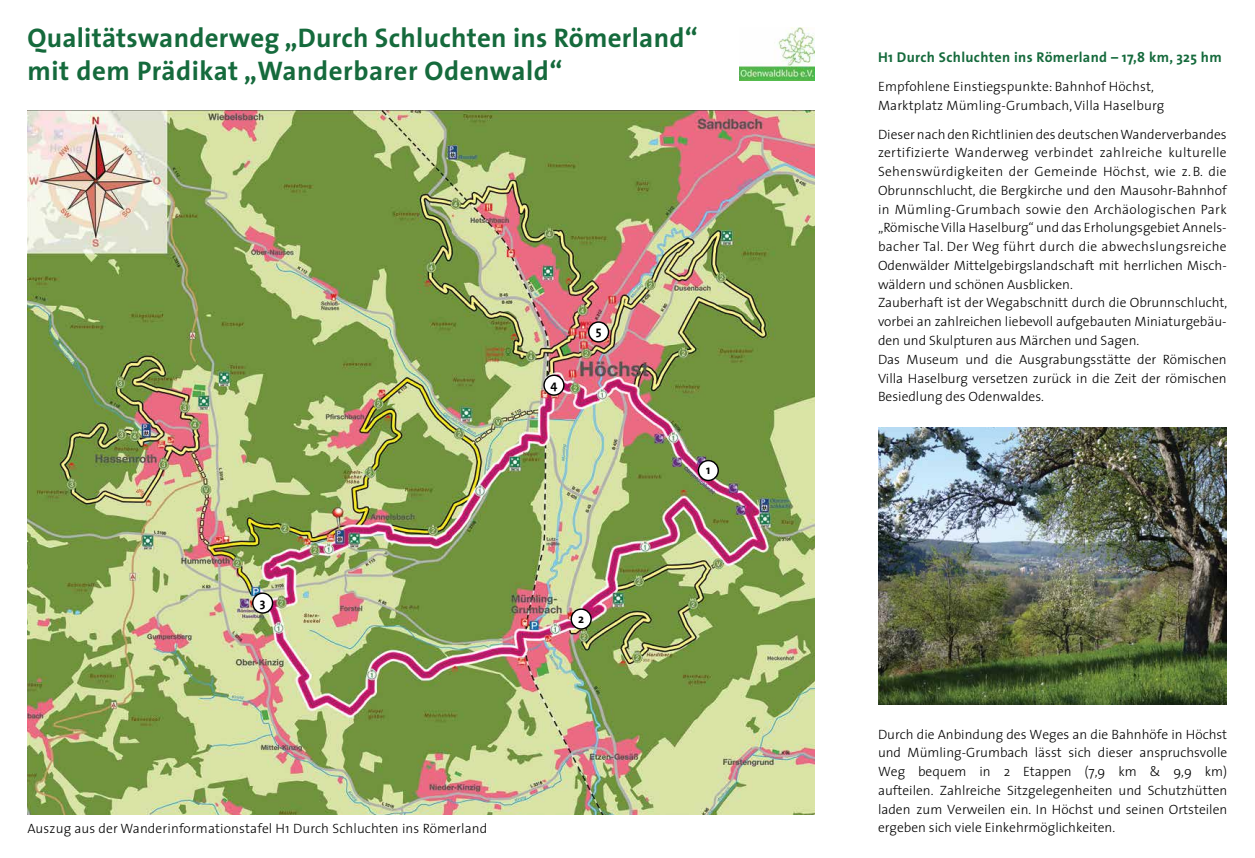
<style>
.page{position:relative;width:1255px;height:858px;background:#fff}
.page>*{position:absolute;margin:0;border:0;box-sizing:border-box;transform-origin:0 0}
.t1{font:700 27px/33px "The Sans";letter-spacing:.01em;color:#156a3c}
.t2{font:700 14.25px "The Sans";letter-spacing:.025em;color:#156a3c}
.t3{font:300 13.5px/18.8px "The Sans";color:#000}
.t4{font:700 12.45px "The Sans";color:#000}
</style>
<div class="page">
<img style="left:28px;top:111px;width:786px;height:702px">
<div style="left:589px;top:322px;width:19px;height:20px;background:#fff;border-radius:50%"></div>
<div style="left:588px;top:321px;width:21px;height:21px;border:1px solid #000;border-radius:50%"></div>
<div style="left:544px;top:375px;width:20px;height:20px;background:#fff;border-radius:50%"></div>
<div style="left:543px;top:374px;width:21px;height:21px;border:1px solid #000;border-radius:50%"></div>
<svg style="left:698px;top:460px;width:20px;height:20px"></svg>
<div style="left:698px;top:459px;width:21px;height:22px;border:1px solid #000;border-radius:50%"></div>
<div style="left:253px;top:593px;width:20px;height:19px;background:#fff;border-radius:50%"></div>
<div style="left:252px;top:592px;width:21px;height:21px;border:1px solid #000;border-radius:50%"></div>
<svg style="left:571px;top:609px;width:20px;height:19px"></svg>
<div style="left:570px;top:608px;width:22px;height:21px;border:1px solid #000;border-radius:50%"></div>
<img style="left:878px;top:427px;width:349px;height:277px">
<img style="left:740px;top:27px;width:74px;height:53px">
<h1 class="t1" style="left:27px;top:21px;width:672px">Qualitätswanderweg „Durch Schluchten ins Römerland“ mit dem Prädikat „Wanderbarer Odenwald“</h1>
<p class="t4" style="left:260px;top:591px;width:7px">3</p>
<p class="t4" style="left:550px;top:374px;width:8px">4</p>
<p class="t4" style="left:596px;top:320px;width:7px">5</p>
<p class="t4" style="left:578px;top:607px;width:7px">2</p>
<p class="t4" style="left:706px;top:459px;width:6px">1</p>
<p class="t2" style="left:878px;top:45px;width:345px">H1 Durch Schluchten ins Römerland – 17,8 km, 325 hm</p>
<p class="t3" style="left:878px;top:76px;width:288px">Empfohlene Einstiegspunkte: Bahnhof Höchst,<br>Marktplatz Mümling-Grumbach, Villa Haselburg</p>
<p class="t3" style="left:878px;top:124px;width:351px">Dieser nach den Richtlinien des deutschen Wanderverbandes zertifizierte Wanderweg verbindet zahlreiche kulturelle Sehenswürdigkeiten der Gemeinde Höchst, wie z.B. die Obrunnschlucht, die Bergkirche und den Mausohr-Bahnhof in Mümling-Grumbach sowie den Archäologischen Park „Römische Villa Haselburg“ und das Erholungsgebiet Annels&shy;bacher Tal. Der Weg führt durch die abwechslungsreiche Odenwälder Mittelgebirgslandschaft mit herrlichen Misch&shy;wäldern und schönen Ausblicken.<br>Zauberhaft ist der Wegabschnitt durch die Obrunnschlucht, vorbei an zahlreichen liebevoll aufgebauten Miniaturgebäu&shy;den und Skulpturen aus Märchen und Sagen.<br>Das Museum und die Ausgrabungsstätte der Römischen Villa Haselburg versetzen zurück in die Zeit der römischen Besiedlung des Odenwaldes.</p>
<p class="t3" style="left:878px;top:723px;width:351px;text-align:justify">Durch die Anbindung des Weges an die Bahnhöfe in Höchst und Mümling-Grumbach lässt sich dieser anspruchsvolle Weg bequem in 2 Etappen (7,9 km &amp; 9,9 km) aufteilen. Zahlreiche Sitzgelegenheiten und Schutzhütten laden zum Verweilen ein. In Höchst und seinen Ortsteilen</p>
<p class="t3" style="left:27px;top:818px;width:461px">Auszug aus der Wanderinformationstafel H1 Durch Schluchten ins Römerland</p>
<p class="t3" style="left:878px;top:817px;width:239px">ergeben sich viele Einkehrmöglichkeiten.</p>
</div>
